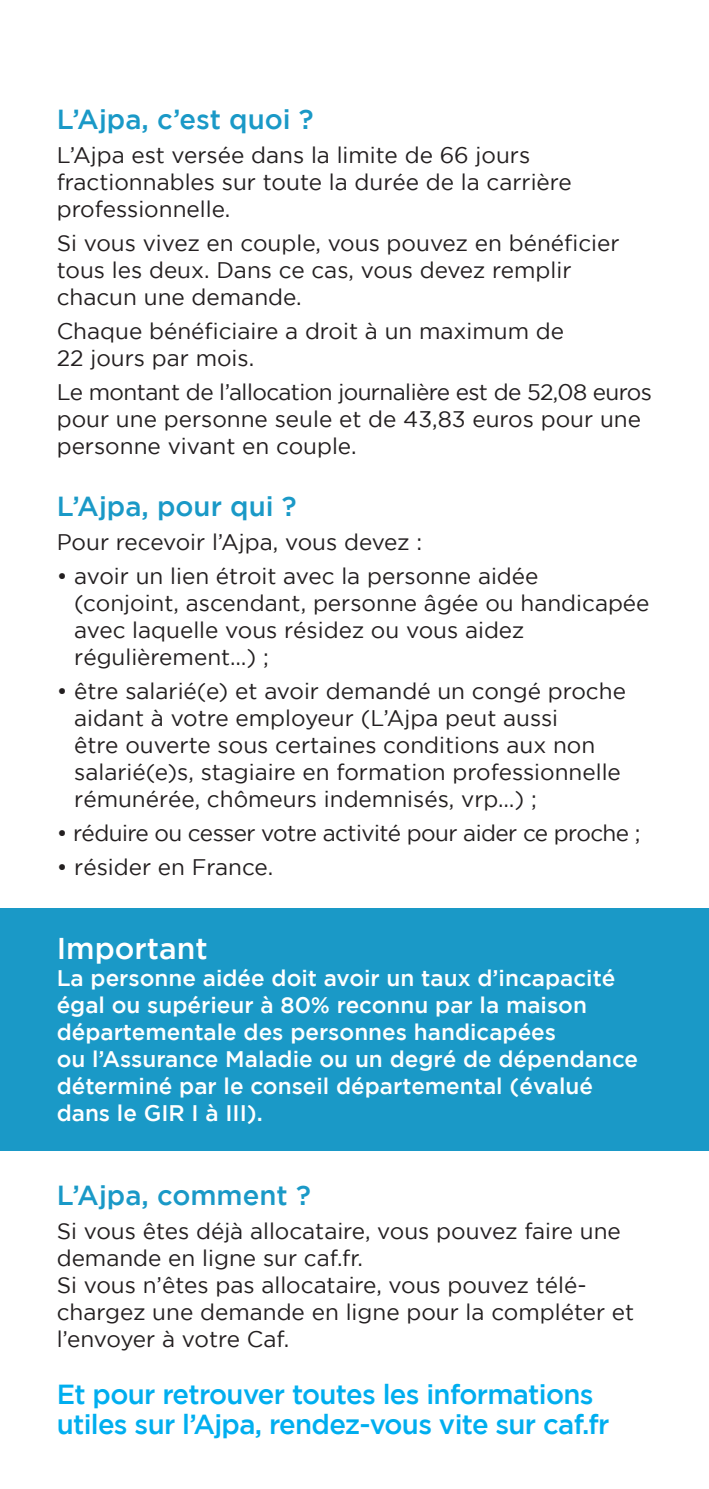
<style>
.page{position:relative;width:709px;height:1489px;background:#fff}
.page>*{position:absolute;margin:0;border:0;box-sizing:border-box;transform-origin:0 0}
.bold{font:500 30px "Gotham";color:#fff}
.bold-2{font:500 27.5px/30px "Gotham";letter-spacing:-.025em;color:#00aeef}
.titre{font:500 27.5px "Gotham";color:#1a99c7}
.txt{font:22.5px/27px "Gotham";color:#231f20}
.bold-3{font:500 22.5px/27px "Gotham";color:#fff}
.txt-2{font:22.5px "Gotham";letter-spacing:-.025em;color:#231f20}
</style>
<div class="page">
<div style="left:0;top:908px;width:709px;height:242px;background:#1a99c7"></div>
<p class="titre" style="left:57px;top:103px;width:258px">L’Ajpa, c’est quoi ?</p>
<p class="txt" style="left:57px;top:141px;width:516px">L’Ajpa est versée dans la limite de 66 jours fractionnables sur toute la durée de la carrière professionnelle.</p>
<p class="txt" style="left:57px;top:229px;width:564px">Si vous vivez en couple, vous pouvez en bénéficier tous les deux. Dans ce cas, vous devez remplir chacun une demande.</p>
<p class="txt" style="left:57px;top:317px;width:509px">Chaque bénéficiaire a droit à un maximum de<br>22 jours par mois.</p>
<p class="txt" style="left:57px;top:378px;width:597px">Le montant de l’allocation journalière est de 52,08 euros pour une personne seule et de 43,83 euros pour une personne vivant en couple.</p>
<p class="titre" style="left:57px;top:490px;width:241px">L’Ajpa, pour qui ?</p>
<p class="txt" style="left:57px;top:528px;width:367px">Pour recevoir l’Ajpa, vous devez :</p>
<p class="txt" style="left:74px;top:562px;width:577px;text-indent:-18px">• avoir un lien étroit avec la personne aidée<br>(conjoint, ascendant, personne âgée ou handicapée avec laquelle vous résidez ou vous aidez régulièrement…) ;</p>
<p class="txt" style="left:74px;top:677px;width:553px;text-indent:-18px">• être salarié(e) et avoir demandé un congé proche aidant à votre employeur (L’Ajpa peut aussi<br>être ouverte sous certaines conditions aux non salarié(e)s, stagiaire en formation professionnelle rémunérée, chômeurs indemnisés, vrp…) ;</p>
<p class="txt-2" style="left:57px;top:820px;width:585px">• réduire ou cesser votre activité pour aider ce proche ;</p>
<p class="txt" style="left:57px;top:853px;width:218px">• résider en France.</p>
<p class="bold" style="left:57px;top:931px;width:153px">Important</p>
<p class="bold-3" style="left:57px;top:964px;width:583px">La personne aidée doit avoir un taux d’incapacité égal ou supérieur à 80% reconnu par la maison départementale des personnes handicapées<br>ou l’Assurance Maladie ou un degré de dépendance déterminé par le conseil départemental (évalué dans le GIR I à III).</p>
<p class="titre" style="left:57px;top:1179px;width:256px">L’Ajpa, comment ?</p>
<p class="txt" style="left:57px;top:1216px;width:566px">Si vous êtes déjà allocataire, vous pouvez faire une demande en ligne sur caf.fr.</p>
<p class="txt" style="left:57px;top:1270px;width:579px">Si vous n’êtes pas allocataire, vous pouvez télé&shy;chargez une demande en ligne pour la compléter et l’envoyer à votre Caf.</p>
<p class="bold-2" style="left:57px;top:1378px;width:554px">Et pour retrouver toutes les informations utiles sur l’Ajpa, rendez-vous vite sur caf.fr</p>
</div>
